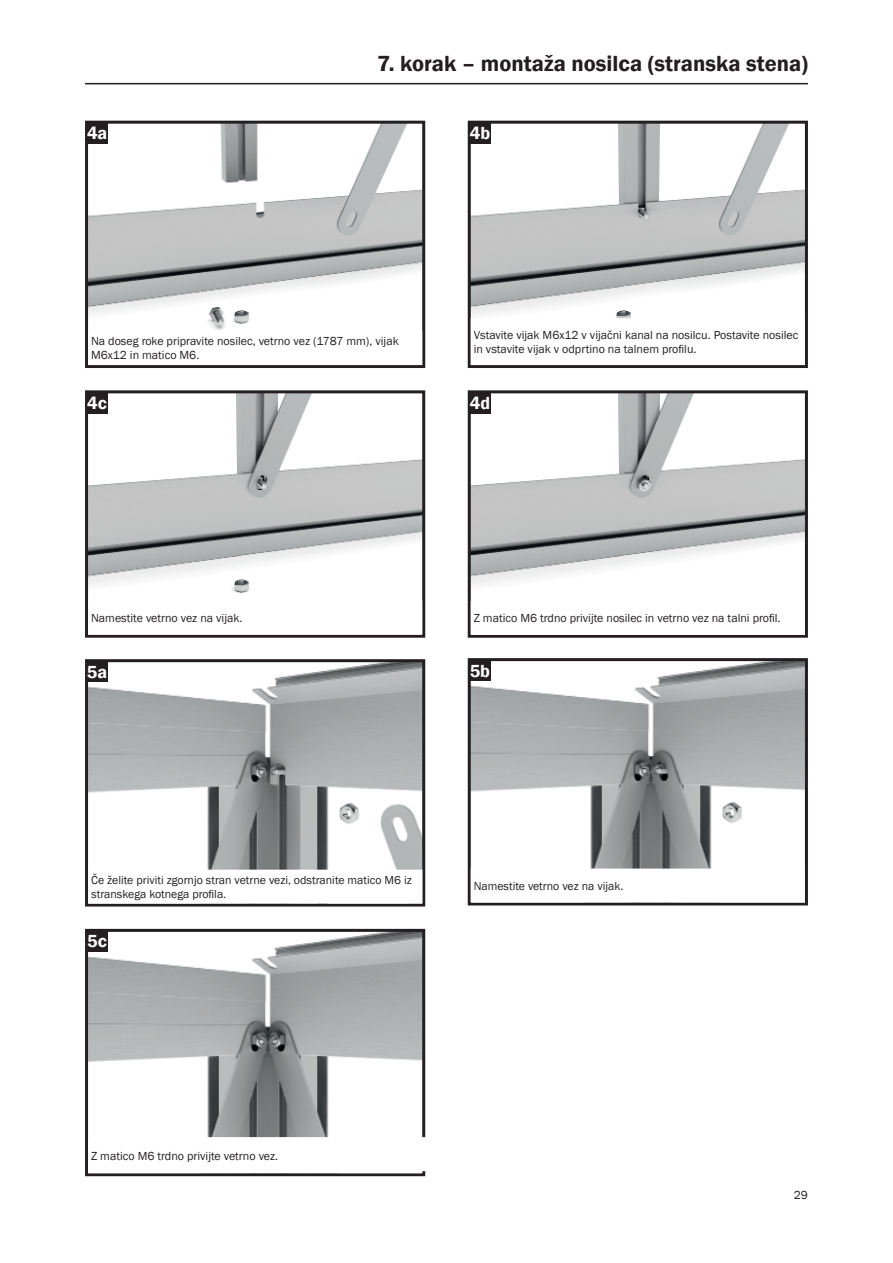
<style>
.page{position:relative;width:893px;height:1263px;background:#fff}
.page>*{position:absolute;margin:0;border:0;box-sizing:border-box;transform-origin:0 0}
.t1{font:600 22.5px "Franklin Gothic";color:#231f20}
.t2{font:600 18px "Franklin Gothic";color:#fff}
.t3{font:12px/14.4px "Franklin Gothic";color:#231f20}
.t4{font:11.85px/14.2px "Franklin Gothic";color:#231f20}
</style>
<div class="page">
<hr style="left:85px;top:83px;width:723px;height:1px;background:#231f20">
<img style="left:89px;top:125px;width:332px;height:205px">
<div style="left:85px;top:121px;width:340px;height:247px;border:3px solid #231f20"></div>
<img style="left:472px;top:125px;width:332px;height:193px">
<div style="left:468px;top:121px;width:340px;height:247px;border:3px solid #231f20"></div>
<img style="left:89px;top:394px;width:332px;height:199px">
<div style="left:85px;top:390px;width:340px;height:248px;border:3px solid #231f20"></div>
<img style="left:472px;top:394px;width:332px;height:192px">
<div style="left:468px;top:390px;width:340px;height:248px;border:3px solid #231f20"></div>
<img style="left:89px;top:663px;width:332px;height:207px">
<div style="left:85px;top:659px;width:340px;height:247px;border:3px solid #231f20"></div>
<img style="left:472px;top:662px;width:332px;height:206px">
<div style="left:468px;top:658px;width:340px;height:247px;border:3px solid #231f20"></div>
<img style="left:89px;top:933px;width:332px;height:204px">
<div style="left:85px;top:929px;width:340px;height:247px;border:3px solid #231f20"></div>
<div style="left:87px;top:122px;width:21px;height:21px;background:#231f20"></div>
<div style="left:469px;top:122px;width:22px;height:21px;background:#231f20"></div>
<div style="left:87px;top:392px;width:21px;height:21px;background:#231f20"></div>
<div style="left:88px;top:601px;width:334px;height:34px;border:3px solid #fff"></div>
<div style="left:469px;top:392px;width:22px;height:21px;background:#231f20"></div>
<div style="left:86px;top:661px;width:22px;height:21px;background:#231f20"></div>
<div style="left:88px;top:870px;width:334px;height:34px;border:3px solid #fff"></div>
<div style="left:469px;top:660px;width:22px;height:21px;background:#231f20"></div>
<div style="left:87px;top:930px;width:21px;height:22px;background:#231f20"></div>
<h2 class="t2" style="left:87px;top:122px;width:22px">4a</h2>
<h1 class="t1" style="left:377px;top:50px;width:432px">7. korak – montaža nosilca (stranska stena)</h1>
<h2 class="t2" style="left:470px;top:122px;width:22px">4b</h2>
<p class="t3" style="left:91px;top:334px;width:309px">Na doseg roke pripravite nosilec, vetrno vez (1787 mm), vijak<br>M6x12 in matico M6.</p>
<h2 class="t2" style="left:87px;top:392px;width:21px">4c</h2>
<p class="t3" style="left:474px;top:328px;width:326px">Vstavite vijak M6x12 v vijačni kanal na nosilcu. Postavite nosilec in vstavite vijak v odprtino na talnem profilu.</p>
<h2 class="t2" style="left:470px;top:392px;width:22px">4d</h2>
<p class="t3" style="left:91px;top:611px;width:153px">Namestite vetrno vez na vijak.</p>
<h2 class="t2" style="left:87px;top:660px;width:22px">5a</h2>
<p class="t3" style="left:474px;top:611px;width:308px">Z matico M6 trdno privijte nosilec in vetrno vez na talni profil.</p>
<h2 class="t2" style="left:470px;top:659px;width:22px">5b</h2>
<p class="t4" style="left:91px;top:873px;width:322px">Če želite priviti zgornjo stran vetrne vezi, odstranite matico M6 iz stranskega kotnega profila.</p>
<h2 class="t2" style="left:87px;top:930px;width:21px">5c</h2>
<p class="t4" style="left:474px;top:879px;width:151px">Namestite vetrno vez na vijak.</p>
<p class="t3" style="left:97px;top:1147px;width:189px">Z matico M6 trdno privijte vetrno vez.</p>
<p class="t3" style="left:91px;top:1149px;width:189px">Z matico M6 trdno privijte vetrno vez.</p>
<p class="t3" style="left:794px;top:1187px;width:16px">29</p>
</div>
